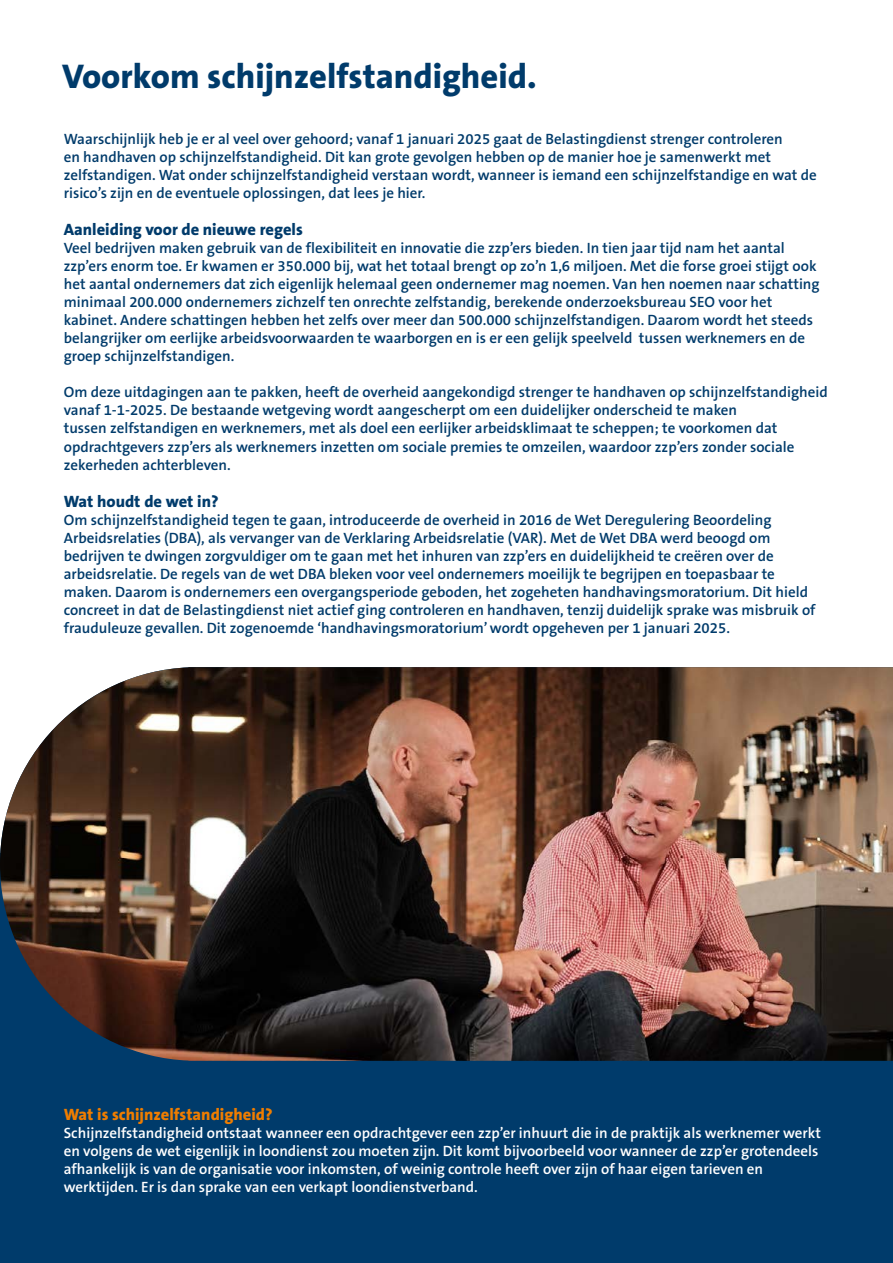
<style>
.page{position:relative;width:893px;height:1263px;background:#fff}
.page>*{position:absolute;margin:0;border:0;box-sizing:border-box;transform-origin:0 0}
.t1{font:800 34.5px "The Sans B8";color:#003b6b}
.t2{font:800 16.5px "The Sans B8";color:#003b6b}
.t3{font:800 16.5px "The Sans B8";color:#ef7d00}
.t4{font:600 15px/18px "The Sans B6";color:#003b6b}
.t5{font:600 15px/18px "The Sans B6";color:#fff}
</style>
<div class="page">
<div style="left:0;top:853px;width:893px;height:410px;background:#003b6b"></div>
<img style="left:0;top:667px;width:893px;height:394px">
<h1 class="t1" style="left:62px;top:58px;width:476px">Voorkom schijnzelfstandigheid.</h1>
<p class="t4" style="left:64px;top:130px;width:755px">Waarschijnlijk heb je er al veel over gehoord; vanaf 1 januari 2025 gaat de Belastingdienst strenger controleren<br>en handhaven op schijnzelfstandigheid. Dit kan grote gevolgen hebben op de manier hoe je samenwerkt met zelfstandigen. Wat onder schijnzelfstandigheid verstaan wordt, wanneer is iemand een schijnzelfstandige en wat de risico’s zijn en de eventuele oplossingen, dat lees je hier.</p>
<p class="t2" style="left:64px;top:221px;width:241px">Aanleiding voor de nieuwe regels</p>
<p class="t4" style="left:64px;top:240px;width:757px">Veel bedrijven maken gebruik van de flexibiliteit en innovatie die zzp’ers bieden. In tien jaar tijd nam het aantal zzp’ers enorm toe. Er kwamen er 350.000 bij, wat het totaal brengt op zo’n 1,6 miljoen. Met die forse groei stijgt ook het aantal ondernemers dat zich eigenlijk helemaal geen ondernemer mag noemen. Van hen noemen naar schatting minimaal 200.000 ondernemers zichzelf ten onrechte zelfstandig, berekende onderzoeksbureau SEO voor het kabinet. Andere schattingen hebben het zelfs over meer dan 500.000 schijnzelfstandigen. Daarom wordt het steeds belangrijker om eerlijke arbeidsvoorwaarden te waarborgen en is er een gelijk speelveld tussen werknemers en de groep schijnzelfstandigen.</p>
<p class="t4" style="left:64px;top:384px;width:765px">Om deze uitdagingen aan te pakken, heeft de overheid aangekondigd strenger te handhaven op schijnzelfstandigheid vanaf 1-1-2025. De bestaande wetgeving wordt aangescherpt om een duidelijker onderscheid te maken<br>tussen zelfstandigen en werknemers, met als doel een eerlijker arbeidsklimaat te scheppen; te voorkomen dat opdrachtgevers zzp’ers als werknemers inzetten om sociale premies te omzeilen, waardoor zzp’ers zonder sociale zekerheden achterbleven.</p>
<p class="t2" style="left:64px;top:493px;width:156px">Wat houdt de wet in?</p>
<p class="t4" style="left:64px;top:512px;width:753px">Om schijnzelfstandigheid tegen te gaan, introduceerde de overheid in 2016 de Wet Deregulering Beoordeling Arbeidsrelaties (DBA), als vervanger van de Verklaring Arbeidsrelatie (VAR). Met de Wet DBA werd beoogd om bedrijven te dwingen zorgvuldiger om te gaan met het inhuren van zzp’ers en duidelijkheid te creëren over de arbeidsrelatie. De regels van de wet DBA bleken voor veel ondernemers moeilijk te begrijpen en toepasbaar te maken. Daarom is ondernemers een overgangsperiode geboden, het zogeheten handhavingsmoratorium. Dit hield concreet in dat de Belastingdienst niet actief ging controleren en handhaven, tenzij duidelijk sprake was misbruik of frauduleuze gevallen. Dit zogenoemde ‘handhavingsmoratorium’ wordt opgeheven per 1 januari 2025.</p>
<p class="t3" style="left:64px;top:1106px;width:210px">Wat is schijnzelfstandigheid?</p>
<p class="t5" style="left:64px;top:1124px;width:759px">Schijnzelfstandigheid ontstaat wanneer een opdrachtgever een zzp’er inhuurt die in de praktijk als werknemer werkt en volgens de wet eigenlijk in loondienst zou moeten zijn. Dit komt bijvoorbeeld voor wanneer de zzp’er grotendeels afhankelijk is van de organisatie voor inkomsten, of weinig controle heeft over zijn of haar eigen tarieven en werktijden. Er is dan sprake van een verkapt loondienstverband.</p>
</div>
